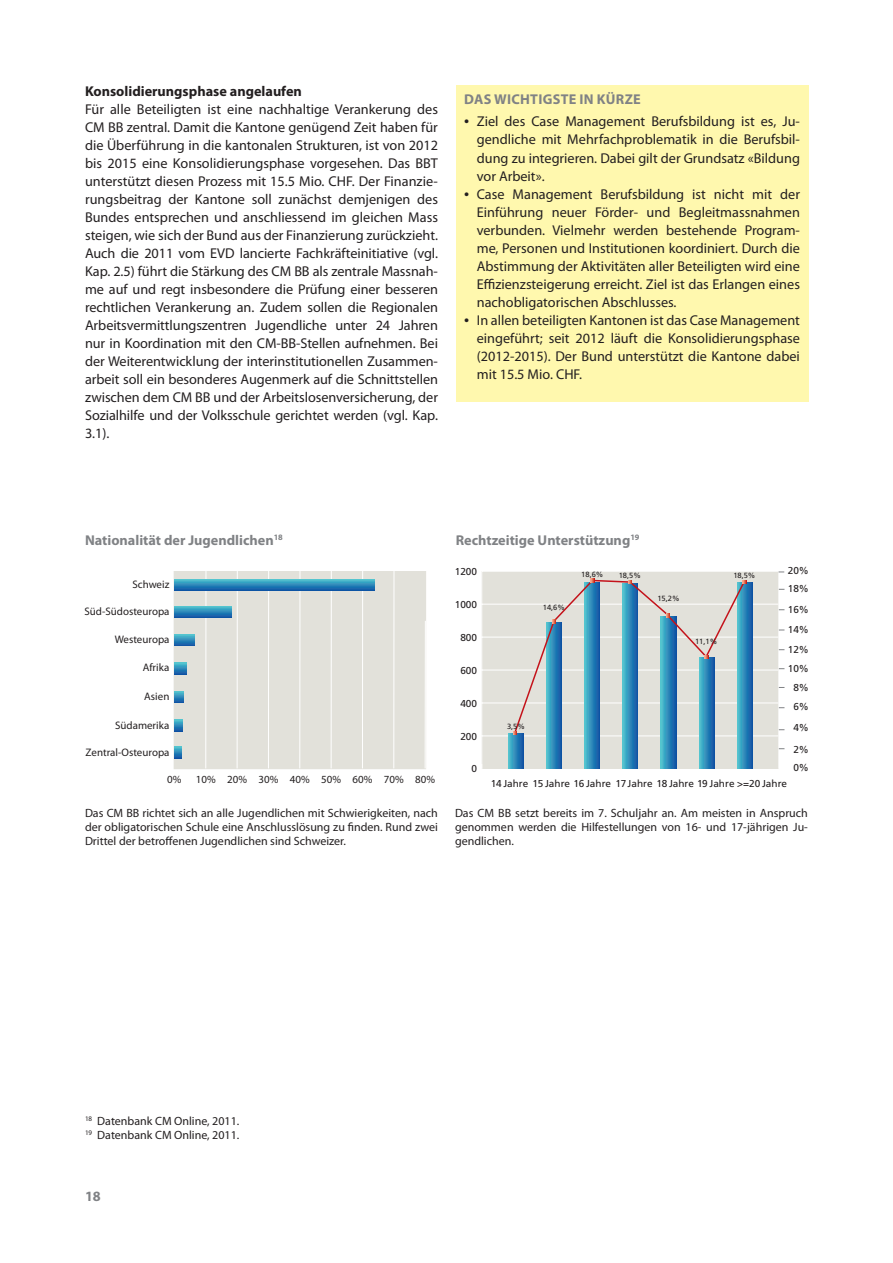
<style>
.page{position:relative;width:893px;height:1263px;background:#fff}
.page>*{position:absolute;margin:0;border:0;box-sizing:border-box;transform-origin:0 0}
.t1{font:14.25px/18px "Myriad Pro";color:#231f20;text-align:justify}
.t2{font:700 14.25px "Myriad Pro";color:#808285}
.t3{font:700 14.25px "Myriad Pro";color:#231f20}
.t4{font:700 14.25px "Myriad Pro";letter-spacing:.02em;color:#808285}
.t5{font:12px/14.2px "Myriad Pro";color:#231f20;text-align:justify}
.t6{font:10.95px "Myriad Pro";color:#231f20}
.t7{font:10.05px/20px "Frutiger LT Com";color:#231f20}
.t8{font:7.5px "Frutiger LT Com";color:#231f20}
.s1{font-size:18px}
</style>
<div class="page">
<div style="left:455px;top:85px;width:353px;height:317px;background:#fff8ae"></div>
<div style="left:482px;top:571px;width:297px;height:198px;background:#e2e1da"></div>
<hr style="left:778px;top:571px;width:1px;height:198px;background:#fff">
<hr style="left:482px;top:735px;width:296px;height:1px;background:#fff">
<hr style="left:482px;top:703px;width:296px;height:1px;background:#fff">
<hr style="left:482px;top:670px;width:296px;height:1px;background:#fff">
<hr style="left:482px;top:637px;width:296px;height:1px;background:#fff">
<hr style="left:482px;top:604px;width:296px;height:1px;background:#fff">
<hr style="left:482px;top:571px;width:302px;height:1px;background:#fff">
<svg style="left:737px;top:583px;width:15px;height:186px"></svg>
<svg style="left:699px;top:735px;width:15px;height:34px"></svg>
<svg style="left:661px;top:735px;width:15px;height:34px"></svg>
<svg style="left:623px;top:735px;width:15px;height:34px"></svg>
<svg style="left:584px;top:735px;width:16px;height:34px"></svg>
<svg style="left:546px;top:735px;width:15px;height:34px"></svg>
<svg style="left:508px;top:734px;width:15px;height:35px"></svg>
<svg style="left:513px;top:578px;width:233px;height:157px"></svg>
<div style="left:174px;top:571px;width:252px;height:198px;background:#e2e1da"></div>
<hr style="left:205px;top:571px;width:1px;height:197px;background:#fff">
<hr style="left:237px;top:571px;width:1px;height:197px;background:#fff">
<hr style="left:268px;top:571px;width:1px;height:197px;background:#fff">
<hr style="left:299px;top:571px;width:1px;height:197px;background:#fff">
<hr style="left:331px;top:571px;width:1px;height:197px;background:#fff">
<hr style="left:362px;top:571px;width:1px;height:197px;background:#fff">
<hr style="left:393px;top:571px;width:1px;height:197px;background:#fff">
<hr style="left:425px;top:621px;width:1px;height:147px;background:#fff">
<svg style="left:174px;top:747px;width:7px;height:11px"></svg>
<svg style="left:174px;top:720px;width:9px;height:11px"></svg>
<svg style="left:174px;top:691px;width:10px;height:12px"></svg>
<svg style="left:174px;top:663px;width:13px;height:11px"></svg>
<svg style="left:174px;top:634px;width:20px;height:12px"></svg>
<svg style="left:174px;top:606px;width:57px;height:11px"></svg>
<svg style="left:174px;top:579px;width:201px;height:12px;background:#2c89b9"></svg>
<p class="t3" style="left:85px;top:82px;width:218px">Konsolidierungsphase angelaufen</p>
<p class="t1" style="left:85px;top:100px;width:354px">Für alle Beteiligten ist eine nachhaltige Verankerung des CM BB zentral. Damit die Kantone genügend Zeit haben für die Überführung in die kantonalen Strukturen, ist von 2012 bis 2015 eine Konsolidierungsphase vorgesehen. Das BBT unterstützt diesen Prozess mit 15.5 Mio. CHF. Der Finanzie&shy;rungsbeitrag der Kantone soll zunächst demjenigen des Bundes entsprechen und anschliessend im gleichen Mass steigen, wie sich der Bund aus der Finanzierung zurückzieht.<br>Auch die 2011 vom EVD lancierte Fachkräfteinitiative (vgl.<br>Kap. 2.5) führt die Stärkung des CM BB als zentrale Massnah&shy;me auf und regt insbesondere die Prüfung einer besseren rechtlichen Verankerung an. Zudem sollen die Regionalen Arbeitsvermittlungszentren Jugendliche unter 24 Jahren nur in Koordination mit den CM-BB-Stellen aufnehmen. Bei der Weiterentwicklung der interinstitutionellen Zusammen&shy;arbeit soll ein besonderes Augenmerk auf die Schnittstellen zwischen dem CM BB und der Arbeitslosenversicherung, der Sozialhilfe und der Volksschule gerichtet werden (vgl. Kap.<br>3.1).</p>
<p class="t4" style="left:464px;top:90px;width:178px">Das Wichtigste in Kü rze</p>
<p class="t1" style="left:477px;top:112px;width:325px;text-indent:-13px"><span class="s1">•</span> Ziel des Case Management Berufsbildung ist es, Ju&shy;gendliche mit Mehrfachproblematik in die Berufsbil&shy;dung zu integrieren. Dabei gilt der Grundsatz «Bildung vor Arbeit».</p>
<p class="t1" style="left:477px;top:184px;width:325px;text-indent:-13px"><span class="s1">•</span> Case Management Berufsbildung ist nicht mit der Einführung neuer Förder- und Begleitmassnahmen verbunden. Vielmehr werden bestehende Program&shy;me, Personen und Institutionen koordiniert. Durch die Abstimmung der Aktivitäten aller Beteiligten wird eine Effizienzsteigerung erreicht. Ziel ist das Erlangen eines nachobligatorischen Abschlusses.</p>
<p class="t1" style="left:477px;top:310px;width:325px;text-indent:-13px"><span class="s1">•</span> In allen beteiligten Kantonen ist das Case Management eingeführt; seit 2012 läuft die Konsolidierungsphase (2012-2015). Der Bund unterstützt die Kantone dabei mit 15.5 Mio. CHF.</p>
<p class="t2" style="left:85px;top:531px;width:199px">Nationalität der Jugendlichen<sup>18</sup></p>
<p class="t2" style="left:456px;top:531px;width:185px">Rechtzeitige Unterstützung<sup>19</sup></p>
<p class="t6" style="left:132px;top:577px;width:38px">Schweiz</p>
<p class="t6" style="left:85px;top:604px;width:86px">Süd-Südosteuropa</p>
<p class="t6" style="left:115px;top:633px;width:56px">Westeuropa</p>
<p class="t6" style="left:143px;top:661px;width:28px">Afrika</p>
<p class="t6" style="left:144px;top:690px;width:27px">Asien</p>
<p class="t6" style="left:115px;top:718px;width:56px">Südamerika</p>
<p class="t6" style="left:86px;top:745px;width:85px">Zentral-Osteuropa</p>
<p class="t7" style="left:455px;top:562px;width:24px">1200</p>
<p class="t8" style="left:581px;top:570px;width:24px">18,6%</p>
<p class="t8" style="left:619px;top:571px;width:24px">18,5%</p>
<p class="t8" style="left:733px;top:571px;width:24px">18,5%</p>
<p class="t7" style="left:788px;top:561px;width:23px">20%</p>
<p class="t7" style="left:788px;top:579px;width:23px">18%</p>
<p class="t7" style="left:455px;top:595px;width:24px">1000</p>
<p class="t7" style="left:460px;top:628px;width:18px">800</p>
<p class="t8" style="left:543px;top:602px;width:24px">14,6%</p>
<p class="t8" style="left:657px;top:594px;width:24px">15,2%</p>
<p class="t8" style="left:695px;top:637px;width:24px">11,1%</p>
<p class="t7" style="left:788px;top:600px;width:23px">16%<br>14%</p>
<p class="t7" style="left:788px;top:639px;width:23px">12%</p>
<p class="t7" style="left:460px;top:661px;width:18px">600</p>
<p class="t7" style="left:788px;top:659px;width:23px;line-height:18.6px;text-align:center">10%<br>8%</p>
<p class="t7" style="left:460px;top:693px;width:18px">400</p>
<p class="t7" style="left:793px;top:697px;width:17px">6%</p>
<p class="t7" style="left:460px;top:726px;width:18px">200</p>
<p class="t8" style="left:507px;top:721px;width:19px">3,5%</p>
<p class="t7" style="left:793px;top:718px;width:17px">4%</p>
<p class="t7" style="left:793px;top:739px;width:17px">2%</p>
<p class="t7" style="left:471px;top:758px;width:7px">0</p>
<p class="t7" style="left:793px;top:757px;width:17px">0%</p>
<p class="t6" style="left:167px;top:772px;width:16px">0%</p>
<p class="t6" style="left:196px;top:772px;width:241px">10% 20% 30% 40% 50% 60% 70% 80%</p>
<p class="t7" style="left:491px;top:773px;width:298px">14 Jahre 15 Jahre 16 Jahre 17 Jahre 18 Jahre 19 Jahre &gt;=20 Jahre</p>
<p class="t5" style="left:85px;top:805px;width:354px">Das CM BB richtet sich an alle Jugendlichen mit Schwierigkeiten, nach der obligatorischen Schule eine Anschlusslösung zu finden. Rund zwei Drittel der betroffenen Jugendlichen sind Schweizer.</p>
<p class="t5" style="left:455px;top:805px;width:354px">Das CM BB setzt bereits im 7. Schuljahr an. Am meisten in Anspruch genommen werden die Hilfestellungen von 16- und 17-jährigen Ju&shy;gendlichen.</p>
<p class="t5" style="left:85px;top:1114px;width:156px"><sup>18</sup> Datenbank CM Online, 2011.<br><sup>19</sup> Datenbank CM Online, 2011.</p>
<p class="t2" style="left:85px;top:1187px;width:17px">18</p>
</div>
